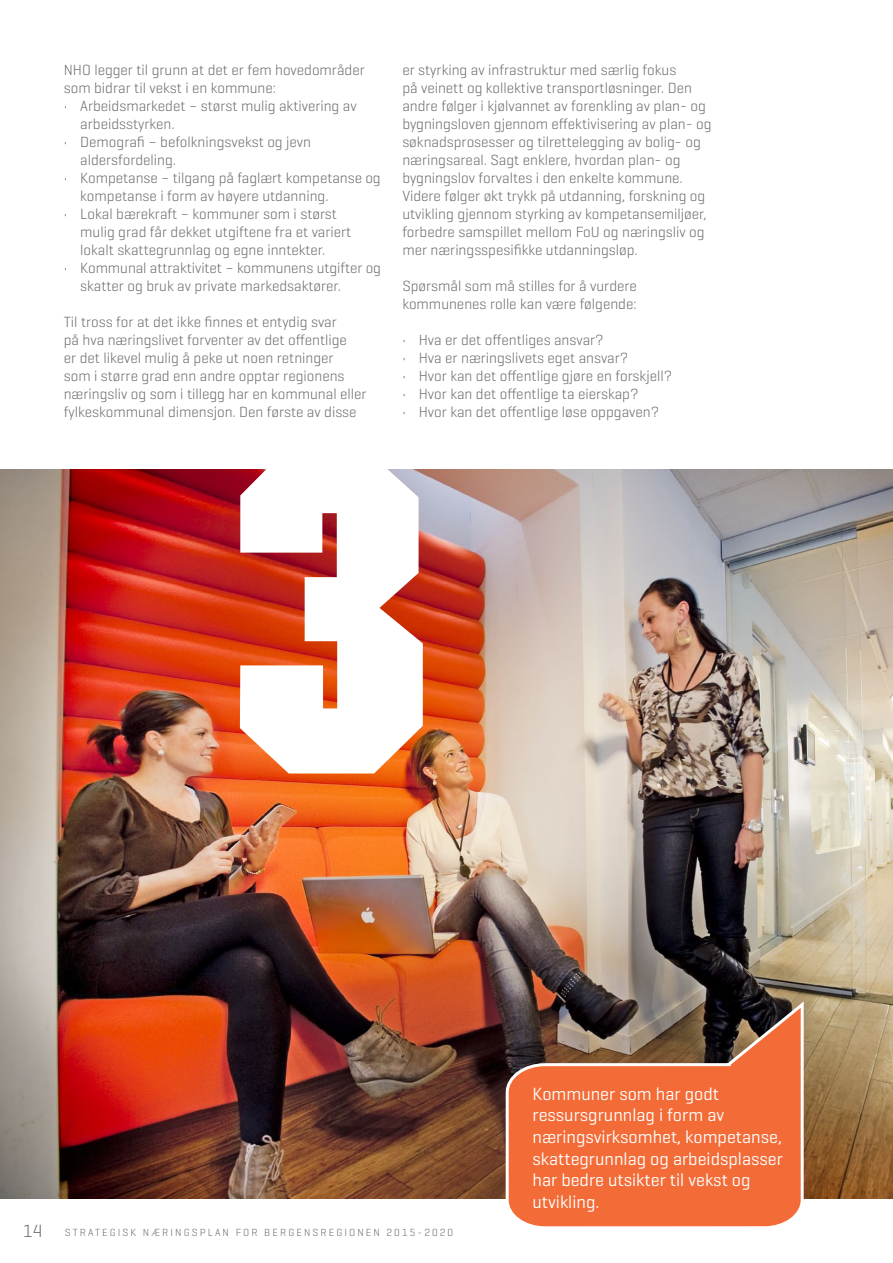
<style>
.page{position:relative;width:893px;height:1263px;background:#fff}
.page>*{position:absolute;margin:0;border:0;box-sizing:border-box;transform-origin:0 0}
.t1{font:404.85px "Machine Boold";color:#fff}
.t2{font:18px/21.6px "Geogrotesque";color:#fff}
.t3{font:300 15px/18px "Geogrotesque";color:#67686b}
.t4{font:300 10.5px "Geogrotesque";letter-spacing:.2em;color:#67686b}
.s1{font-size:18px}
</style>
<div class="page">
<img style="left:0;top:470px;width:893px;height:729px">
<svg style="left:504px;top:998px;width:301px;height:229px;background:#ca6840"></svg>
<p class="t3" style="left:64px;top:60px;width:302px">NHO legger til grunn at det er fem hovedområder som bidrar til vekst i en kommune:</p>
<p class="t3" style="left:80px;top:96px;width:278px;text-indent:-16px">• Arbeidsmarkedet – størst mulig aktivering av arbeidsstyrken.</p>
<p class="t3" style="left:80px;top:132px;width:232px;text-indent:-16px">• Demografi – befolkningsvekst og jevn aldersfordeling.</p>
<p class="t3" style="left:80px;top:168px;width:302px;text-indent:-16px">• Kompetanse – tilgang på faglært kompetanse og kompetanse i form av høyere utdanning.</p>
<p class="t3" style="left:80px;top:204px;width:273px;text-indent:-16px">• Lokal bærekraft – kommuner som i størst mulig grad får dekket utgiftene fra et variert lokalt skattegrunnlag og egne inntekter.</p>
<p class="t3" style="left:80px;top:258px;width:302px;text-indent:-16px">• Kommunal attraktivitet – kommunens utgifter og skatter og bruk av private markedsaktører.</p>
<p class="t3" style="left:64px;top:312px;width:304px">Til tross for at det ikke finnes et entydig svar<br>på hva næringslivet forventer av det offentlige<br>er det likevel mulig å peke ut noen retninger<br>som i større grad enn andre opptar regionens næringsliv og som i tillegg har en kommunal eller fylkeskommunal dimensjon. Den første av disse</p>
<p class="t3" style="left:402px;top:60px;width:311px">er styrking av infrastruktur med særlig fokus<br>på veinett og kollektive transportløsninger. Den andre følger i kjølvannet av forenkling av plan- og bygningsloven gjennom effektivisering av plan- og søknadsprosesser og tilrettelegging av bolig- og næringsareal. Sagt enklere, hvordan plan- og bygningslov forvaltes i den enkelte kommune.<br>Videre følger økt trykk på utdanning, forskning og utvikling gjennom styrking av kompetansemiljøer, forbedre samspillet mellom FoU og næringsliv og mer næringsspesifikke utdanningsløp.</p>
<p class="t3" style="left:402px;top:276px;width:236px">Spørsmål som må stilles for å vurdere kommunenes rolle kan være følgende:</p>
<p class="t3" style="left:402px;top:330px;width:203px">• Hva er det offentliges ansvar?</p>
<p class="t3" style="left:402px;top:348px;width:228px">• Hva er næringslivets eget ansvar?</p>
<p class="t3" style="left:402px;top:366px;width:271px">• Hvor kan det offentlige gjøre en forskjell?</p>
<p class="t3" style="left:402px;top:384px;width:238px">• Hvor kan det offentlige ta eierskap?</p>
<p class="t3" style="left:402px;top:402px;width:258px">• Hvor kan det offentlige løse oppgaven?</p>
<h1 class="t1" style="left:223px;top:331px;width:220px">3</h1>
<p class="t4" style="left:23px;top:1225px;width:431px"><span class="s1">14</span> STRATEGISK NÆRINGSPLAN FOR BERGENSREGIONEN 2015-2020</p>
<p class="t2" style="left:532px;top:1082px;width:252px">Kommuner som har godt ressursgrunnlag i form av næringsvirksomhet, kompetanse, skattegrunnlag og arbeidsplasser har bedre utsikter til vekst og utvikling.</p>
</div>
